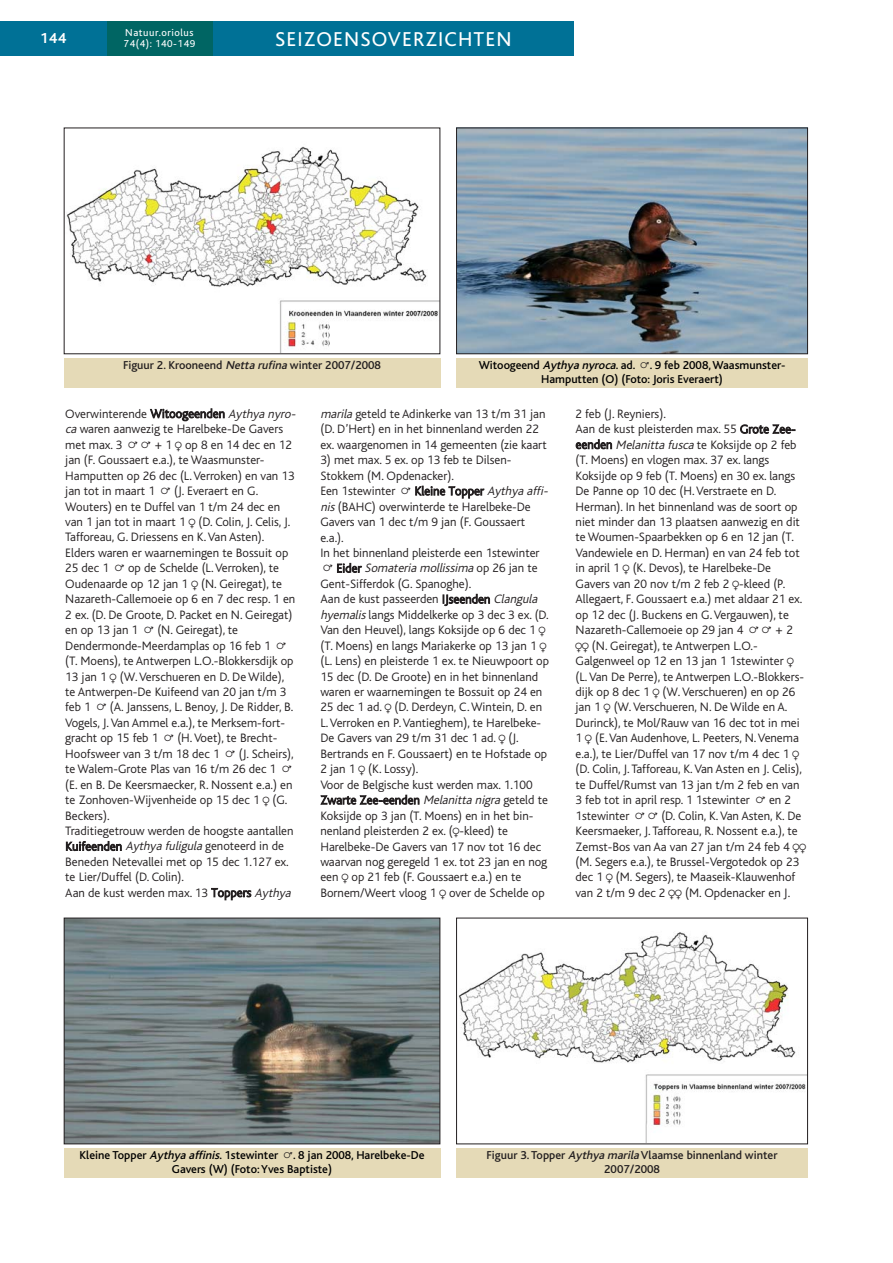
<style>
.page{position:relative;width:893px;height:1263px;background:#fff}
.page>*{position:absolute;margin:0;border:0;box-sizing:border-box;transform-origin:0 0}
.t1{font:21px "Bliss";letter-spacing:.05em;color:#fff}
.t2{font:700 15px "Bliss";color:#fff}
.t3{font:300 12.75px/15.5px "Bliss";color:#231f20}
.t4{font:500 12px/13.5px "Bliss";color:#000;text-align:center}
.t5{font:500 12px/13.5px "Bliss";color:#231f20;text-align:center}
.t6{font:10.5px "Bliss";letter-spacing:.05em;color:#fff}
.s1{font-style:italic}
.s2{font-family:"Astrology P01";font-weight:400;color:#231f20}
.s3{font-family:"Astrology P01";font-weight:400}
</style>
<div class="page">
<div style="left:213px;top:21px;width:361px;height:34px;background:#007196"></div>
<div style="left:106px;top:21px;width:107px;height:34px;background:#006563"></div>
<div style="left:0;top:21px;width:106px;height:34px;background:#007196"></div>
<img style="left:66px;top:146px;width:372px;height:206px">
<div style="left:64px;top:358px;width:376px;height:30px;background:#e5dab7"></div>
<img style="left:458px;top:130px;width:348px;height:222px">
<div style="left:456px;top:128px;width:352px;height:226px;border:1px solid #231f20"></div>
<div style="left:456px;top:358px;width:352px;height:30px;background:#e5dab7"></div>
<img style="left:66px;top:920px;width:372px;height:222px">
<div style="left:64px;top:918px;width:376px;height:226px;border:1px solid #231f20"></div>
<div style="left:64px;top:1148px;width:376px;height:30px;background:#e5dab7"></div>
<img style="left:458px;top:932px;width:348px;height:210px">
<div style="left:456px;top:918px;width:352px;height:226px;border:1px solid #231f20"></div>
<div style="left:456px;top:1148px;width:352px;height:30px;background:#e5dab7"></div>
<p class="t2" style="left:40px;top:32px;width:28px">144</p>
<p class="t6" style="left:125px;top:29px;width:70px">Natuur.oriolus</p>
<p class="t6" style="left:124px;top:39px;width:73px">74(4): 140-149</p>
<h1 class="t1" style="left:275px;top:31px;width:238px">SEIZOENSOVERZICHTEN</h1>
<p class="t5" style="left:123px;top:360px;width:259px">Figuur 2. Krooneend <span class="s1">Netta rufina</span>winter 2007/2008</p>
<p class="t4" style="left:479px;top:360px;width:308px">Witoogeend <span class="s1">Aythya nyroca</span>. ad. <span class="s2">0</span>. 9 feb 2008, Waasmunster-<br>Hamputten (O) (Foto: Joris Everaert)</p>
<p class="t3" style="left:65px;top:407px;width:234px">Overwinterende Witoogeenden <span class="s1">Aythya nyro&shy;ca</span>waren aanwezig te Harelbeke-De Gavers met max. 3 <span class="s3">00</span> + 1 <span class="s3">R</span> op 8 en 14 dec en 12 jan (F. Goussaert e.a.), te Waasmunster-Hamputten op 26 dec (L. Verroken) en van 13 jan tot in maart 1 <span class="s3">0</span> (J. Everaert en G.<br>Wouters) en te Duffel van 1 t/m 24 dec en van 1 jan tot in maart 1 <span class="s3">R</span> (D. Colin, J. Celis, J.<br>Tafforeau, G. Driessens en K. Van Asten).<br>Elders waren er waarnemingen te Bossuit op 25 dec 1 <span class="s3">0</span> op de Schelde (L. Verroken), te Oudenaarde op 12 jan 1 <span class="s3">R</span> (N. Geiregat), te Nazareth-Callemoeie op 6 en 7 dec resp. 1 en 2 ex. (D. De Groote, D. Packet en N. Geiregat) en op 13 jan 1 <span class="s3">0</span> (N. Geiregat), te Dendermonde-Meerdamplas op 16 feb 1 <span class="s3">0 </span>(T. Moens), te Antwerpen L.O.-Blokkersdijk op 13 jan 1 <span class="s3">R</span> (W. Verschueren en D. De Wilde),<br>te Antwerpen-De Kuifeend van 20 jan t/m 3 feb 1 <span class="s3">0</span> (A. Janssens, L. Benoy, J. De Ridder, B.<br>Vogels, J. Van Ammel e.a.), te Merksem-fort&shy;gracht op 15 feb 1 <span class="s3">0</span> (H. Voet), te Brecht-Hoofsweer van 3 t/m 18 dec 1 <span class="s3">0</span> (J. Scheirs), te Walem-Grote Plas van 16 t/m 26 dec 1 <span class="s3">0 </span>(E. en B. De Keersmaecker, R. Nossent e.a.) en te Zonhoven-Wijvenheide op 15 dec 1 <span class="s3">R</span> (G.<br>Beckers).<br>Traditiegetrouw werden de hoogste aantallen Kuifeenden <span class="s1">Aythya fuligula</span>genoteerd in de Beneden Netevallei met op 15 dec 1.127 ex. te Lier/Duffel (D. Colin).<br>Aan de kust werden max. 13 Toppers <span class="s1">Aythya</span></p>
<p class="t3" style="left:320px;top:407px;width:228px"><span class="s1">marila</span>geteld te Adinkerke van 13 t/m 31 jan (D. D’Hert) en in het binnenland werden 22 ex. waargenomen in 14 gemeenten (zie kaart</p>
<p class="t3" style="left:320px;top:453px;width:231px">3) met max. 5 ex. op 13 feb te Dilsen-Stokkem (M. Opdenacker).<br>Een 1stewinter <span class="s3">0</span> Kleine Topper <span class="s1">Aythya affi&shy;nis</span>(BAHC) overwinterde te Harelbeke-De Gavers van 1 dec t/m 9 jan (F. Goussaert e.a.).<br>In het binnenland pleisterde een 1stewinter <span class="s3">0</span> E i d e r <span class="s1">Somateria mollissima</span> o p 2 6 j a n t e Gent-Sifferdok (G. Spanoghe).<br>Aan de kust passeerden IJseenden <span class="s1">Clangula hyemalis</span>langs Middelkerke op 3 dec 3 ex. (D.<br>Van den Heuvel), langs Koksijde op 6 dec 1 <span class="s3">R </span>(T. Moens) en langs Mariakerke op 13 jan 1 <span class="s3">R </span>(L. Lens) en pleisterde 1 ex. te Nieuwpoort op 15 dec (D. De Groote) en in het binnenland waren er waarnemingen te Bossuit op 24 en 25 dec 1 ad. <span class="s3">R</span> (D. Derdeyn, C. Wintein, D. en L. Verroken en P. Vantieghem), te Harelbeke-De Gavers van 29 t/m 31 dec 1 ad. <span class="s3">R</span> (J.<br>Bertrands en F. Goussaert) en te Hofstade op 2 jan 1 <span class="s3">R</span> (K. Lossy).<br>Voor de Belgische kust werden max. 1.100<br>Zwarte Zee-eenden <span class="s1">Melanitta nigra</span>geteld te Koksijde op 3 jan (T. Moens) en in het bin&shy;nenland pleisterden 2 ex. (<span class="s3">R</span>-kleed) te Harelbeke-De Gavers van 17 nov tot 16 dec waarvan nog geregeld 1 ex. tot 23 jan en nog een <span class="s3">R</span> op 21 feb (F. Goussaert e.a.) en te Bornem/Weert vloog 1 <span class="s3">R</span> over de Schelde op</p>
<p class="t3" style="left:576px;top:407px;width:232px">2 feb (J. Reyniers).<br>Aan de kust pleisterden max. 55 Grote Zee&shy;eenden <span class="s1">Melanitta fusca</span>te Koksijde op 2 feb (T. Moens) en vlogen max. 37 ex. langs Koksijde op 9 feb (T. Moens) en 30 ex. langs De Panne op 10 dec (H. Verstraete en D.<br>Herman). In het binnenland was de soort op niet minder dan 13 plaatsen aanwezig en dit te Woumen-Spaarbekken op 6 en 12 jan (T.<br>Vandewiele en D. Herman) en van 24 feb tot in april 1 <span class="s3">R</span> (K. Devos), te Harelbeke-De Gavers van 20 nov t/m 2 feb 2 <span class="s3">R</span>-kleed (P.<br>Allegaert, F. Goussaert e.a.) met aldaar 21 ex. op 12 dec (J. Buckens en G. Vergauwen), te Nazareth-Callemoeie op 29 jan 4 <span class="s3">00</span> + 2<br><span class="s3">RR</span> (N. Geiregat), te Antwerpen L.O.- Galgenweel op 12 en 13 jan 1 1stewinter <span class="s3">R </span>(L. Van De Perre), te Antwerpen L.O.-Blokkers - dijk op 8 dec 1 <span class="s3">R</span> (W. Verschueren) en op 26 jan 1 <span class="s3">R</span> (W. Verschueren, N. De Wilde en A.<br>Durinck), te Mol/Rauw van 16 dec tot in mei 1 <span class="s3">R</span> (E. Van Audenhove, L. Peeters, N. Venema e.a.), te Lier/Duffel van 17 nov t/m 4 dec 1 <span class="s3">R </span>(D. Colin, J. Tafforeau, K. Van Asten en J. Celis), te Duffel/Rumst van 13 jan t/m 2 feb en van 3 feb tot in april resp. 1 1stewinter <span class="s3">0</span> en 2<br>1stewinter <span class="s3">00</span> (D. Colin, K. Van Asten, K. De Keersmaeker, J. Tafforeau, R. Nossent e.a.), te Zemst-Bos van Aa van 27 jan t/m 24 feb 4 <span class="s3">RR </span>(M. Segers e.a.), te Brussel-Vergotedok op 23 dec 1 <span class="s3">R</span> (M. Segers), te Maaseik-Klauwenhof van 2 t/m 9 dec 2 <span class="s3">RR</span> (M. Opdenacker en J.</p>
<p class="t4" style="left:80px;top:1150px;width:346px">Kleine Topper <span class="s1">Aythya affinis</span>. 1stewinter <span class="s2">0</span>. 8 jan 2008, Harelbeke-De<br>Gavers (W) (Foto: Yves Baptiste)</p>
<p class="t5" style="left:487px;top:1150px;width:292px">Figuur 3. Topper <span class="s1">Aythya marila</span>Vlaamse binnenland winter<br>2007/2008</p>
</div>
